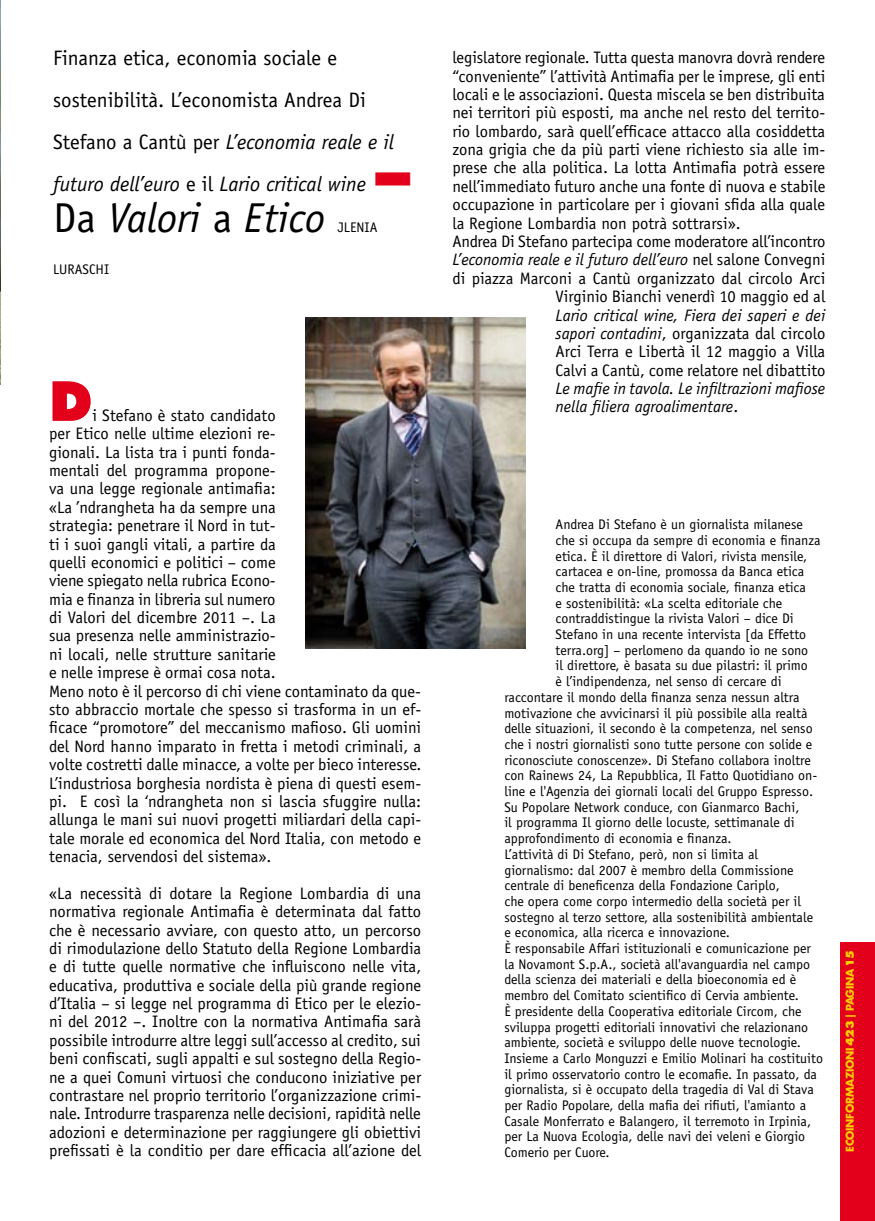
<style>
.page{position:relative;width:875px;height:1221px;background:#fff}
.page>*{position:absolute;margin:0;border:0;box-sizing:border-box;transform-origin:0 0}
.t1{font:800 52.5px "Futura";color:#e2001a}
.t2{font:italic 41.82px "Officina Sans";color:#000}
.t3{font:21px/41.8px "Officina Sans";color:#000}
.t4{font:16.62px/18.4px "Officina Sans";color:#000;text-align:justify}
.t5{font:italic 16.62px/18.4px "Officina Sans";color:#000}
.t6{font:14px "Officina Sans";color:#000}
.t7{font:14px "Officina Sans";letter-spacing:-.02em;color:#000}
.t8{font:700 10.5px "Futura";letter-spacing:-.025em;color:#fc0}
.s1{font-style:italic}
.s2{font-style:normal}
.s3{font-style:normal;font-size:14px}
.s4{font-weight:800}
</style>
<div class="page">
<div style="left:839px;top:942px;width:35px;height:278px;background:#e2001a"></div>
<img style="left:305px;top:317px;width:220px;height:331px">
<img style="left:0;top:0;width:1px;height:384px">
<p class="t3" style="left:53px;top:37px;width:364px">Finanza etica, economia sociale e sostenibilità. L’economista Andrea Di Stefano a Cantù per <span class="s1">L’economia reale e il futuro dell’euro</span> e il <span class="s1">Lario critical wine</span> <sup>▃</sup></p>
<h2 class="t2" style="left:53px;top:194px;width:319px"><span class="s2">Da</span> Valori <span class="s2">a</span> Etico <span class="s3">JLE NIA</span></h2>
<p class="t6" style="left:53px;top:261px;width:50px">LURASCHI</p>
<h1 class="t1" style="left:49px;top:368px;width:45px">D</h1>
<p class="t4" style="left:49px;top:406px;width:373px;text-align:left;text-indent:43px">i Stefano è stato candidato<br>per Etico nelle ultime elezioni re-<br>gionali. La lista tra i punti fonda-<br>mentali del programma propone-<br>va una legge regionale antimafia:<br>«La ’ndrangheta ha da sempre una<br>strategia: penetrare il Nord in tut-<br>ti i suoi gangli vitali, a partire da<br>quelli economici e politici – come<br>viene spiegato nella rubrica Econo-<br>mia e finanza in libreria sul numero<br>di Valori del dicembre 2011 –. La<br>sua presenza nelle amministrazio-<br>ni locali, nelle strutture sanitarie<br>e nelle imprese è ormai cosa nota.<br>Meno noto è il percorso di chi viene contaminato da que&shy;sto abbraccio mortale che spesso si trasforma in un ef&shy;ficace “promotore” del meccanismo mafioso. Gli uomini del Nord hanno imparato in fretta i metodi criminali, a volte costretti dalle minacce, a volte per bieco interesse.<br>L’industriosa borghesia nordista è piena di questi esem&shy;pi. E così la ‘ndrangheta non si lascia sfuggire nulla: allunga le mani sui nuovi progetti miliardari della capi&shy;tale morale ed economica del Nord Italia, con metodo e tenacia, servendosi del sistema».</p>
<p class="t4" style="left:49px;top:884px;width:373px">«La necessità di dotare la Regione Lombardia di una normativa regionale Antimafia è determinata dal fatto che è necessario avviare, con questo atto, un percorso di rimodulazione dello Statuto della Regione Lombardia e di tutte quelle normative che influiscono nelle vita, educativa, produttiva e sociale della più grande regione d’Italia – si legge nel programma di Etico per le elezio&shy;ni del 2012 –. Inoltre con la normativa Antimafia sarà possibile introdurre altre leggi sull’accesso al credito, sui beni confiscati, sugli appalti e sul sostegno della Regio&shy;ne a quei Comuni virtuosi che conducono iniziative per contrastare nel proprio territorio l’organizzazione crimi&shy;nale. Introdurre trasparenza nelle decisioni, rapidità nelle adozioni e determinazione per raggiungere gli obiettivi prefissati è la conditio per dare efficacia all’azione del</p>
<p class="t4" style="left:452px;top:48px;width:374px">legislatore regionale. Tutta questa manovra dovrà rendere</p>
<p class="t4" style="left:452px;top:67px;width:374px">“conveniente” l’attività Antimafia per le imprese, gli enti</p>
<p class="t4" style="left:452px;top:85px;width:374px">locali e le associazioni. Questa miscela se ben distribuita</p>
<p class="t4" style="left:452px;top:103px;width:374px">nei territori più esposti, ma anche nel resto del territo-</p>
<p class="t4" style="left:452px;top:122px;width:374px">rio lombardo, sarà quell’efficace attacco alla cosiddetta</p>
<p class="t4" style="left:452px;top:140px;width:374px">zona grigia che da più parti viene richiesto sia alle im-</p>
<p class="t4" style="left:452px;top:159px;width:374px">prese che alla politica. La lotta Antimafia potrà essere</p>
<p class="t4" style="left:452px;top:177px;width:374px">nell’immediato futuro anche una fonte di nuova e stabile</p>
<p class="t4" style="left:452px;top:195px;width:374px">occupazione in particolare per i giovani sfida alla quale</p>
<p class="t4" style="left:452px;top:214px;width:289px">la Regione Lombardia non potrà sottrarsi».</p>
<p class="t4" style="left:452px;top:232px;width:374px">Andrea Di Stefano partecipa come moderatore all’incontro</p>
<p class="t5" style="left:452px;top:250px;width:374px">L’economia reale e il futuro dell’euro <span class="s2">nel salone Convegni</span></p>
<p class="t4" style="left:452px;top:269px;width:374px">di piazza Marconi a Cantù organizzato dal circolo Arci</p>
<p class="t4" style="left:555px;top:287px;width:271px">Virginio Bianchi venerdì 10 maggio ed al</p>
<p class="t4" style="left:555px;top:306px;width:271px"><span class="s1">Lario critical wine, Fiera dei saperi e dei sapori contadini</span>, organizzata dal circolo Arci Terra e Libertà il 12 maggio a Villa Calvi a Cantù, come relatore nel dibattito</p>
<p class="t5" style="left:555px;top:379px;width:271px">Le mafie in tavola. Le infiltrazioni mafiose nella filiera agroalimentare<span class="s2">.</span></p>
<p class="t6" style="left:555px;top:516px;width:249px">Andrea Di Stefano è un giornalista milanese</p>
<p class="t6" style="left:555px;top:532px;width:266px">che si occupa da sempre di economia e finanza</p>
<p class="t6" style="left:555px;top:547px;width:253px">etica. È il direttore di Valori, rivista mensile,</p>
<p class="t6" style="left:555px;top:563px;width:250px">cartacea e on-line, promossa da Banca etica</p>
<p class="t6" style="left:555px;top:579px;width:252px">che tratta di economia sociale, finanza etica</p>
<p class="t6" style="left:555px;top:594px;width:228px">e sostenibilità: «La scelta editoriale che</p>
<p class="t6" style="left:555px;top:610px;width:239px">contraddistingue la rivista Valori – dice Di</p>
<p class="t6" style="left:555px;top:626px;width:252px">Stefano in una recente intervista [da Effetto</p>
<p class="t7" style="left:555px;top:641px;width:254px">terra.org] – perlomeno da quando io ne sono</p>
<p class="t6" style="left:555px;top:657px;width:253px">il direttore, è basata su due pilastri: il primo</p>
<p class="t6" style="left:555px;top:673px;width:227px">è l’indipendenza, nel senso di cercare di</p>
<p class="t6" style="left:504px;top:689px;width:296px">raccontare il mondo della finanza senza nessun altra</p>
<p class="t6" style="left:504px;top:704px;width:304px">motivazione che avvicinarsi il più possibile alla realtà</p>
<p class="t6" style="left:504px;top:720px;width:309px">delle situazioni, il secondo è la competenza, nel senso</p>
<p class="t6" style="left:504px;top:736px;width:309px">che i nostri giornalisti sono tutte persone con solide e</p>
<p class="t6" style="left:504px;top:751px;width:308px">riconosciute conoscenze». Di Stefano collabora inoltre</p>
<p class="t6" style="left:504px;top:767px;width:314px">con Rainews 24, La Repubblica, Il Fatto Quotidiano on-</p>
<p class="t6" style="left:504px;top:783px;width:310px">line e l'Agenzia dei giornali locali del Gruppo Espresso.</p>
<p class="t6" style="left:504px;top:798px;width:296px">Su Popolare Network conduce, con Gianmarco Bachi,</p>
<p class="t6" style="left:504px;top:814px;width:292px">il programma Il giorno delle locuste, settimanale di</p>
<p class="t6" style="left:504px;top:830px;width:229px">approfondimento di economia e finanza.</p>
<p class="t6" style="left:504px;top:845px;width:255px">L’attività di Di Stefano, però, non si limita al</p>
<p class="t6" style="left:504px;top:861px;width:290px">giornalismo: dal 2007 è membro della Commissione</p>
<p class="t6" style="left:504px;top:877px;width:277px">centrale di beneficenza della Fondazione Cariplo,</p>
<p class="t6" style="left:504px;top:893px;width:298px">che opera come corpo intermedio della società per il</p>
<p class="t6" style="left:504px;top:908px;width:310px">sostegno al terzo settore, alla sostenibilità ambientale</p>
<p class="t6" style="left:504px;top:924px;width:227px">e economica, alla ricerca e innovazione.</p>
<p class="t6" style="left:504px;top:940px;width:308px">È responsabile Affari istituzionali e comunicazione per</p>
<p class="t6" style="left:504px;top:955px;width:307px">la Novamont S.p.A., società all'avanguardia nel campo</p>
<p class="t6" style="left:504px;top:971px;width:293px">della scienza dei materiali e della bioeconomia ed è</p>
<p class="t6" style="left:504px;top:987px;width:296px">membro del Comitato scientifico di Cervia ambiente.</p>
<p class="t6" style="left:504px;top:1002px;width:298px">È presidente della Cooperativa editoriale Circom, che</p>
<p class="t6" style="left:504px;top:1018px;width:305px">sviluppa progetti editoriali innovativi che relazionano</p>
<p class="t6" style="left:504px;top:1034px;width:298px">ambiente, società e sviluppo delle nuove tecnologie.</p>
<p class="t6" style="left:504px;top:1049px;width:320px">Insieme a Carlo Monguzzi e Emilio Molinari ha costituito</p>
<p class="t6" style="left:504px;top:1065px;width:314px">il primo osservatorio contro le ecomafie. In passato, da</p>
<p class="t6" style="left:504px;top:1081px;width:311px">giornalista, si è occupato della tragedia di Val di Stava</p>
<p class="t6" style="left:504px;top:1096px;width:303px">per Radio Popolare, della mafia dei rifiuti, l'amianto a</p>
<p class="t6" style="left:504px;top:1112px;width:308px">Casale Monferrato e Balangero, il terremoto in Irpinia,</p>
<p class="t6" style="left:504px;top:1128px;width:302px">per La Nuova Ecologia, delle navi dei veleni e Giorgio</p>
<p class="t6" style="left:504px;top:1144px;width:107px">Comerio per Cuore.</p>
<p class="t8" style="left:842px;top:1151px;width:203px;rotate:-90deg">ECOINFORMAZIONI <span class="s4">423</span> | PAGINA <span class="s4">15</span></p>
</div>
